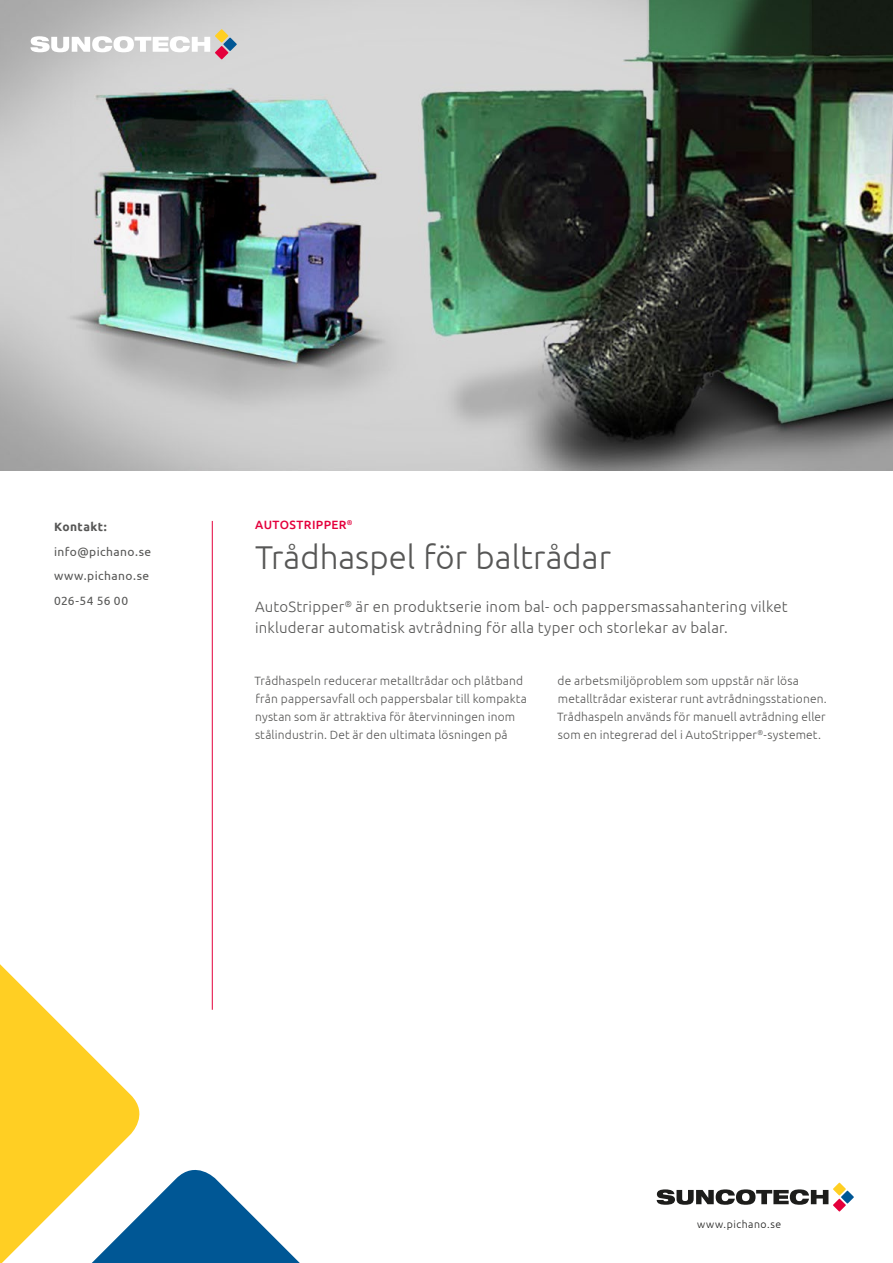
<style>
.page{position:relative;width:893px;height:1263px;background:#fff}
.page>*{position:absolute;margin:0;border:0;box-sizing:border-box;transform-origin:0 0}
.t1{font:300 33px "Ubuntu";color:#575756}
.t2{font:300 15px/21px "Ubuntu";letter-spacing:.015em;color:#575756}
.t3{font:300 12px/18px "Ubuntu";letter-spacing:.015em;color:#575756}
.t4{font:12px/24.5px "Ubuntu";letter-spacing:.035em;color:#575756}
.t5{font:500 12px "Ubuntu";letter-spacing:.035em;color:#e4003c}
.t6{font:700 12px "Ubuntu";letter-spacing:.04em;color:#575756}
.t7{font:300 10.5px "Ubuntu";letter-spacing:.05em;color:#1d1d1b}
</style>
<div class="page">
<svg style="left:0;top:964px;width:140px;height:195px;fill:#ffcf23"></svg>
<svg style="left:0;top:1159px;width:300px;height:104px"></svg>
<hr style="left:212px;top:521px;width:1px;height:489px;background:#e4003c">
<svg style="left:657px;top:1189px;width:171px;height:16px"></svg>
<svg style="left:833px;top:1183px;width:13px;height:12px"></svg>
<svg style="left:841px;top:1191px;width:13px;height:12px"></svg>
<svg style="left:833px;top:1199px;width:13px;height:12px"></svg>
<img style="left:0;top:0;width:893px;height:471px">
<svg style="left:30px;top:36px;width:180px;height:16px"></svg>
<svg style="left:215px;top:29px;width:13px;height:14px"></svg>
<svg style="left:223px;top:38px;width:14px;height:13px"></svg>
<svg style="left:215px;top:46px;width:13px;height:13px"></svg>
<p class="t6" style="left:54px;top:520px;width:54px">Kontakt:</p>
<p class="t4" style="left:54px;top:539px;width:99px">info@pichano.se www.pichano.se<br>026-54 56 00</p>
<p class="t5" style="left:255px;top:517px;width:99px">AUTOSTRIPPER<sup>®</sup></p>
<h1 class="t1" style="left:255px;top:537px;width:357px">Trådhaspel för baltrådar</h1>
<p class="t2" style="left:255px;top:596px;width:534px">AutoStripper<sup>®</sup> är en produktserie inom bal- och pappersmassahantering vilket inkluderar automatisk avtrådning för alla typer och storlekar av balar.</p>
<p class="t3" style="left:254px;top:671px;width:274px">Trådhaspeln reducerar metalltrådar och plåtband från pappersavfall och pappersbalar till kompakta nystan som är attraktiva för återvinningen inom stålindustrin. Det är den ultimata lösningen på</p>
<p class="t3" style="left:557px;top:671px;width:271px">de arbetsmiljöproblem som uppstår när lösa metalltrådar existerar runt avtrådningsstationen.<br>Trådhaspeln används för manuell avtrådning eller som en integrerad del i AutoStripper<sup>®</sup>-systemet.</p>
<p class="t7" style="left:697px;top:1217px;width:86px">www.pichano.se</p>
</div>
